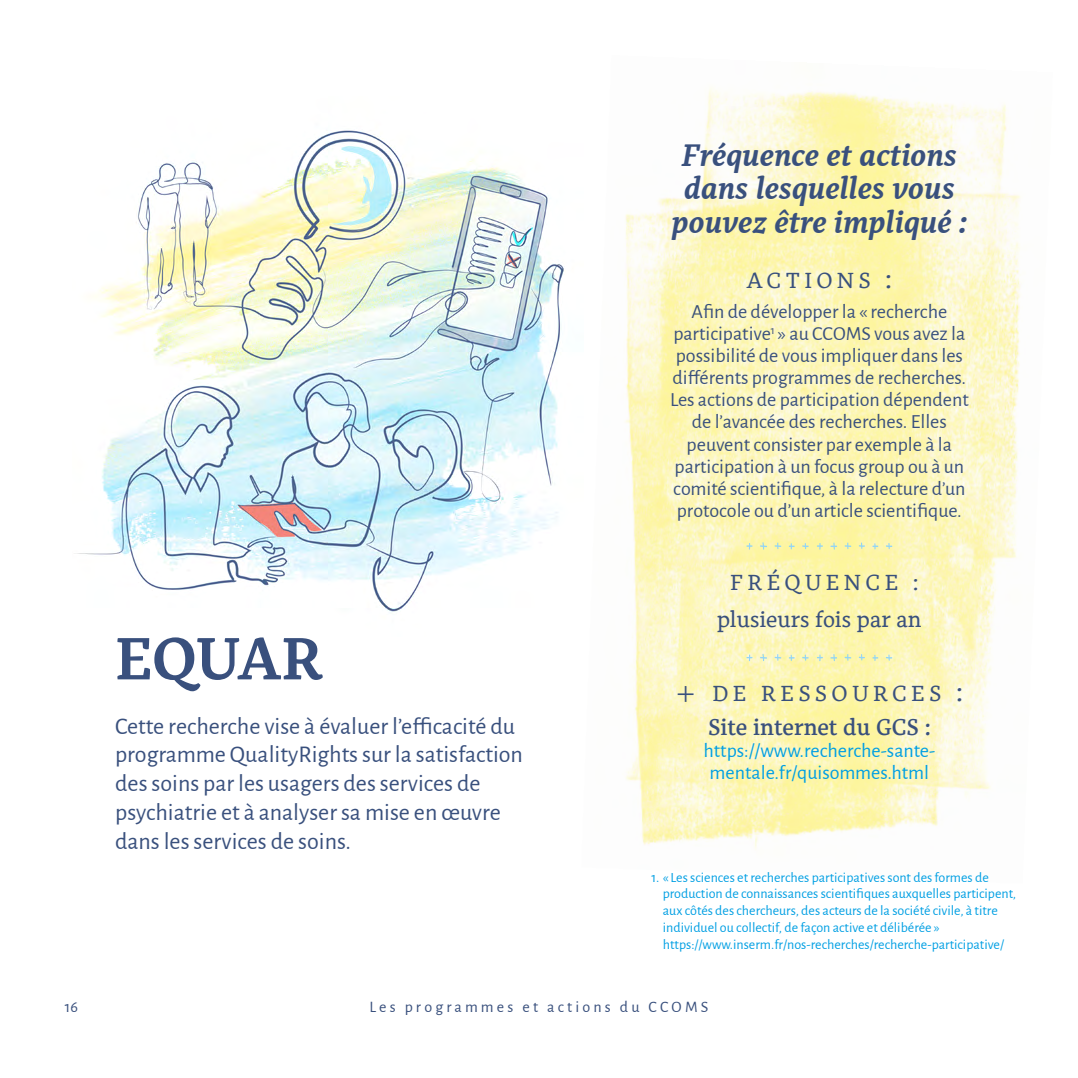
<style>
.page{position:relative;width:1078px;height:1078px;background:#fff}
.page>*{position:absolute;margin:0;border:0;box-sizing:border-box;transform-origin:0 0}
.t1{font:700 59px "Alkes";letter-spacing:-.015em;color:#39507d}
.t2{font:italic 700 30px/33.2px "Alkes";color:#39507d;text-align:center}
.t3{font:24px/28.8px "Alegreya Sans";color:#39507d}
.t4{font:600 22px/33.4px "Alkes";color:#39507d;text-align:center}
.t5{font:22px "Alkes";color:#39507d}
.t6{font:22px "Alkes";letter-spacing:.195em;color:#39507d}
.t7{font:22px "Alkes";letter-spacing:.19em;color:#39507d}
.t8{font:20px/22px "Alegreya Sans";color:#39507d;text-align:center}
.t9{font:20px/22px "Alegreya Sans";color:#009fe3;text-align:center}
.t10{font:16px "Alegreya Sans";letter-spacing:.2em;color:#39507d}
.t11{font:14px/16.8px "Alegreya Sans";color:#009fe3}
.s1{font-size:26px}
.s2{font-weight:300;font-size:34px}
.s3{font-weight:400}
.s4{font-weight:400;font-size:26px}
</style>
<div class="page">
<img style="left:74px;top:130px;width:490px;height:482px">
<img style="left:625px;top:88px;width:396px;height:761px">
<svg style="left:830px;top:542px;width:7px;height:7px"></svg>
<svg style="left:858px;top:542px;width:6px;height:7px"></svg>
<svg style="left:816px;top:543px;width:6px;height:6px"></svg>
<svg style="left:844px;top:542px;width:7px;height:7px"></svg>
<svg style="left:872px;top:543px;width:6px;height:6px"></svg>
<svg style="left:885px;top:543px;width:7px;height:6px"></svg>
<svg style="left:746px;top:543px;width:6px;height:6px"></svg>
<svg style="left:774px;top:542px;width:7px;height:7px"></svg>
<svg style="left:788px;top:543px;width:6px;height:6px"></svg>
<svg style="left:802px;top:543px;width:6px;height:6px"></svg>
<svg style="left:759px;top:541px;width:8px;height:8px"></svg>
<svg style="left:830px;top:654px;width:7px;height:7px"></svg>
<svg style="left:858px;top:654px;width:6px;height:6px"></svg>
<svg style="left:816px;top:654px;width:6px;height:7px"></svg>
<svg style="left:844px;top:654px;width:7px;height:6px"></svg>
<svg style="left:872px;top:654px;width:6px;height:6px"></svg>
<svg style="left:885px;top:654px;width:7px;height:6px"></svg>
<svg style="left:746px;top:654px;width:6px;height:7px"></svg>
<svg style="left:774px;top:654px;width:7px;height:6px"></svg>
<svg style="left:788px;top:654px;width:6px;height:6px"></svg>
<svg style="left:802px;top:654px;width:6px;height:6px"></svg>
<svg style="left:759px;top:653px;width:8px;height:8px"></svg>
<h2 class="t2" style="left:671px;top:138px;width:297px">Fréquence et actions dans lesquelles vous pouvez être impliqué :</h2>
<p class="t7" style="left:746px;top:265px;width:147px">ACTIONS <span class="s1">:</span></p>
<p class="t8" style="left:669px;top:300px;width:300px">Afin de développer la « recherche participative<sup>1</sup> » au CCOMS vous avez la possibilité de vous impliquer dans les différents programmes de recherches.<br>Les actions de participation dépendent de l’avancée des recherches. Elles peuvent consister par exemple à la participation à un focus group ou à un comité scientifique, à la relecture d’un protocole ou d’un article scientifique.</p>
<p class="t6" style="left:730px;top:567px;width:190px">FRÉQUENCE :</p>
<h1 class="t1" style="left:115px;top:620px;width:209px">EQUAR</h1>
<p class="t3" style="left:115px;top:710px;width:409px">Cette recherche vise à évaluer l’efficacité du programme QualityRights sur la satisfaction des soins par les usagers des services de psychiatrie et à analyser sa mise en œuvre dans les services de soins.</p>
<p class="t5" style="left:717px;top:604px;width:206px">plusieurs fois par an</p>
<p class="t4" style="left:675px;top:676px;width:289px"><span class="s2">+</span> <span class="s3">DE RESSOURCES</span> <span class="s4">:<br></span>Site internet du GCS :</p>
<p class="t9" style="left:703px;top:738px;width:233px">https://www.recherche-sante&shy;mentale.fr/quisommes.html</p>
<p class="t11" style="left:662px;top:867px;width:354px;text-indent:-11px">1. « Les sciences et recherches participatives sont des formes de production de connaissances scientifiques auxquelles participent, aux côtés des chercheurs, des acteurs de la société civile, à titre individuel ou collectif, de façon active et délibérée » https://www.inserm.fr/nos-recherches/recherche-participative/</p>
<p class="t10" style="left:65px;top:995px;width:15px">16</p>
<p class="t10" style="left:369px;top:995px;width:340px">Les programmes et actions du CCOMS</p>
</div>
